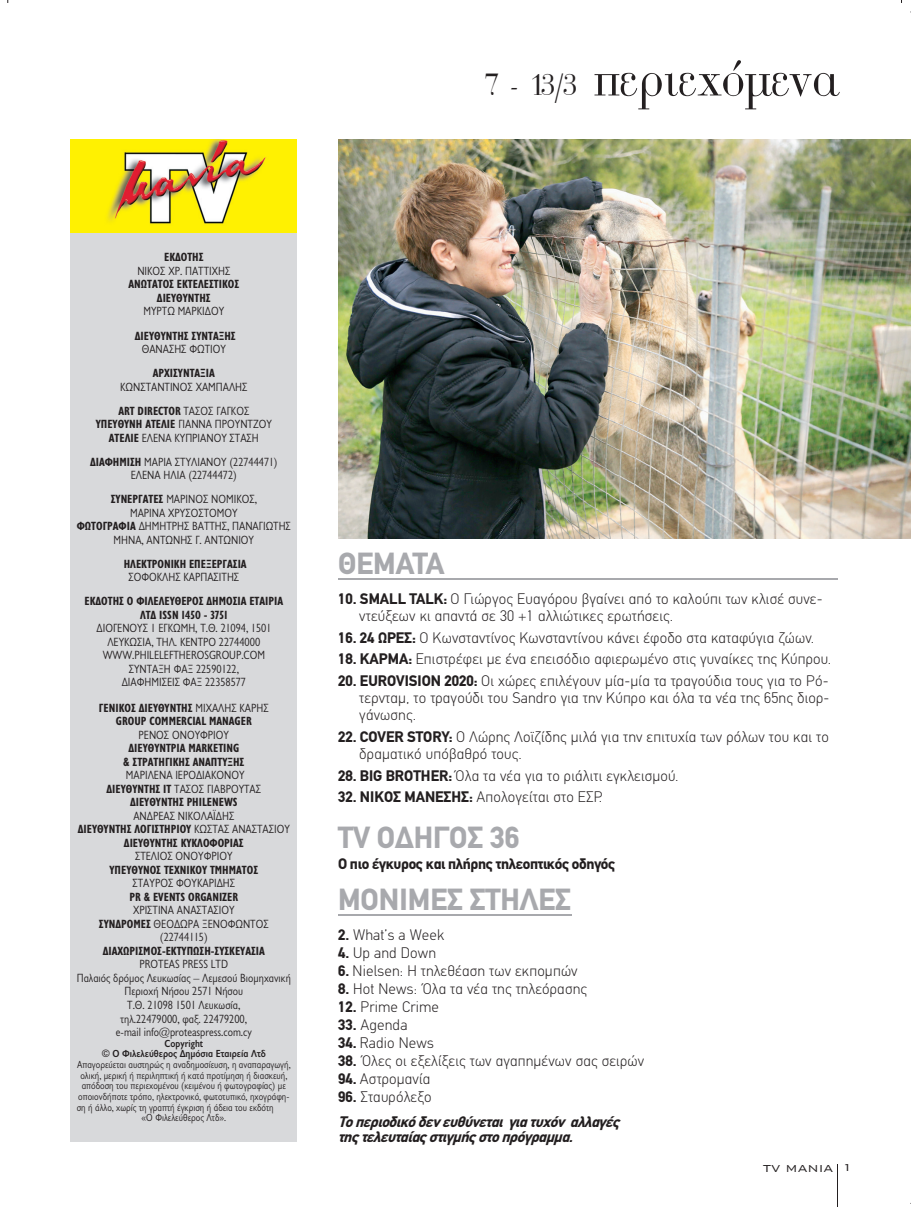
<style>
.page{position:relative;width:911px;height:1207px;background:#fff}
.page>*{position:absolute;margin:0;border:0;box-sizing:border-box;transform-origin:0 0}
.t1{font:52.5px "UB Bonati Cond Medium";color:#231f20}
.t2{font:700 30px "CF Din";color:#a8a9ad}
.t3{font:300 15px/17.2px "CF Din";letter-spacing:.01em;color:#231f20}
.t4{font:italic 700 15px/25.5px "CF Din";letter-spacing:-.02em;color:#231f20}
.t5{font:700 15px "CF Din";letter-spacing:-.02em;color:#231f20}
.t6{font:300 13.5px "Bank Gothic BT Greek";color:#231f20}
.t7{font:12px/13.5px "Gill Sans Hel Semi Condenced";color:#231f20;text-align:center}
.t8{font:700 12px/13.5px "Gill Sans Hel Condenced";color:#231f20;text-align:center}
.t9{font:10.35px "Gill Sans Hel Semi Condenced";color:#231f20}
.t10{font:700 10.35px "Gill Sans Hel Semi Condenced";letter-spacing:-.005em;color:#231f20}
.s1{font-size:30px}
.s2{font-family:"Gill Sans Hel Semi Condenced";font-weight:400}
.s3{font-family:"Gill Sans Hel Condenced";font-weight:700}
.s4{font-weight:700}
.s5{font-style:normal}
.s6{font-weight:300;font-style:normal}
</style>
<div class="page">
<div style="left:70px;top:233px;width:227px;height:908px;background:#d8d9db"></div>
<div style="left:70px;top:139px;width:227px;height:93px;background:#fff101"></div>
<img style="left:107px;top:139px;width:159px;height:85px">
<img style="left:338px;top:139px;width:572px;height:399px">
<hr style="left:338px;top:578px;width:499px;height:1px;background:#a8a9ad">
<hr style="left:338px;top:913px;width:233px;height:2px;background:#a8a9ad">
<hr style="left:836px;top:1163px;width:1px;height:43px;background:#231f20">
<p class="t1" style="left:484px;top:53px;width:352px"><span class="s1">7 - 13/3</span> περιεχόμενα</p>
<p class="t8" style="left:128px;top:252px;width:112px">EΚΔOΤΗΣ<br><span class="s2">ΝΙΚΟΣ ΧΡ. ΠΑΤΤΙΧΗΣ<br></span>ΑΝΩΤΑΤΟΣ ΕΚΤΕΛΕΣΤΙΚΟΣ<br>ΔΙΕΥΘΥΝΤΗΣ<br><span class="s2">ΜΥΡΤΩ ΜΑΡΚΙΔΟΥ</span></p>
<p class="t8" style="left:135px;top:330px;width:102px">ΔΙΕΥΘΥΝΤΗΣ ΣΥΝΤΑΞΗΣ<br><span class="s2">ΘΑΝΑΣΗΣ ΦΩΤΙΟΥ</span></p>
<p class="t7" style="left:120px;top:367px;width:129px"><span class="s3">ΑΡΧΙΣΥΝΤΑΞΙΑ<br></span>ΚΩΝΣΤΑΝΤΙΝΟΣ ΧΑΜΠΑΛΗΣ</p>
<p class="t7" style="left:96px;top:405px;width:178px"><span class="s3">ΑRT DIRECTOR</span> TΑΣΟΣ ΓΑΓΚΟΣ<br><span class="s3">ΥΠΕΥΘΥΝH ΑΤΕΛΙΕ</span> ΓΙΑΝΝΑ ΠΡΟΥΝΤΖΟΥ<br><span class="s3">ΑΤΕΛΙΕ</span> ΕΛΕΝΑ ΚΥΠΡΙΑΝΟΥ ΣΤΑΣΗ</p>
<p class="t7" style="left:90px;top:456px;width:189px"><span class="s3">ΔΙΑΦΗΜΙΣΗ</span> ΜΑΡΙΑ ΣΤΥΛΙΑΝΟΥ (22744471)<br>ΕΛΕΝΑ ΗΛΙΑ (22744472)</p>
<p class="t7" style="left:77px;top:493px;width:215px"><span class="s3">ΣΥΝΕΡΓΑΤΕΣ</span> ΜΑΡΙΝΟΣ ΝΟΜΙΚΟΣ,<br>ΜΑΡΙΝΑ ΧΡΥΣΟΣΤΟΜΟΥ<br><span class="s3">ΦΩΤΟΓΡΑΦΙΑ</span> ΔΗΜΗΤΡΗΣ ΒΑΤΤΗΣ, ΠΑΝΑΓΙΩΤΗΣ<br>ΜΗΝΑ, ΑΝΤΩΝΗΣ Γ. ΑΝΤΩΝΙΟΥ</p>
<p class="t8" style="left:124px;top:558px;width:124px">ΗΛΕΚΤΡΟΝΙΚΗ ΕΠΕΞΕΡΓΑΣΙΑ<br><span class="s2">ΣΟΦΟΚΛΗΣ ΚΑΡΠΑΣΙΤΗΣ</span></p>
<p class="t7" style="left:84px;top:595px;width:200px"><span class="s3">ΕΚΔΟΤΗΣ Ο ΦΙΛΕΛΕΥΘΕΡΟΣ ΔΗΜΟΣΙΑ ΕΤΑΙΡΙΑ<br>ΛΤΔ ISSN 1450 - 3751<br></span>ΔΙΟΓΕΝΟΥΣ 1 ΕΓΚΩΜΗ, Τ.Θ. 21094, 1501<br>ΛΕΥΚΩΣΙΑ, ΤΗΛ. ΚΕΝΤΡΟ 22744000<br>WWW.PHILELEFTHEROSGROUP.COM<br>ΣΥΝΤΑΞΗ ΦΑΞ 22590122,<br>ΔΙΑΦΗΜΙΣΕΙΣ ΦΑΞ 22358577</p>
<p class="t7" style="left:77px;top:702px;width:216px"><span class="s3">ΓΕΝΙΚΟΣ ΔΙΕΥΘΥΝΤΗΣ</span> MΙΧΑΛΗΣ ΚΑΡΗΣ<br><span class="s3">GROUP COMMERCIAL MANAGER<br></span>ΡΕΝΟΣ ΟΝΟΥΦΡΙΟΥ<br><span class="s3">ΔΙΕΥΘΥΝΤΡΙΑ MARKETING<br>&amp; ΣΤΡΑΤΗΓΙΚΗΣ ΑΝΑΠΤΥΞΗΣ<br></span>ΜΑΡΙΛΕΝΑ ΙΕΡΟΔΙΑΚΟΝΟΥ<br><span class="s3">ΔΙΕΥΘΥΝΤΗΣ IT</span> TΑΣΟΣ ΓΙΑΒΡΟΥΤΑΣ<br><span class="s3">ΔΙΕΥΘΥΝΤΗΣ PHILENEWS<br></span>ΑΝΔΡΕΑΣ ΝΙΚΟΛΑΪΔΗΣ<br><span class="s3">ΔΙΕΥΘΥΝΤΗΣ ΛΟΓΙΣΤΗΡΙΟΥ</span> ΚΩΣΤΑΣ ΑΝΑΣΤΑΣΙΟΥ<br><span class="s3">ΔΙΕΥΘΥΝΤΗΣ ΚΥΚΛΟΦΟΡΙΑΣ<br></span>ΣΤΕΛΙΟΣ ΟΝΟΥΦΡΙΟΥ<br><span class="s3">ΥΠΕΥΘΥΝΟΣ ΤΕΧΝΙΚΟΥ ΤΜΗΜΑΤΟΣ<br></span>ΣΤΑΥΡΟΣ ΦΟΥΚΑΡΙΔΗΣ<br><span class="s3">PR &amp; EVENTS ORGANIZER<br></span>ΧΡΙΣΤΙΝΑ ΑΝΑΣΤΑΣΙΟΥ<br><span class="s3">ΣΥΝΔΡΟΜΕΣ</span> ΘΕΟΔΩΡΑ ΞΕΝΟΦΩΝΤΟΣ (22744115)<br><span class="s3">ΔΙΑΧΩΡΙΣΜΟΣ-ΕΚΤΥΠΩΣΗ-ΣΥΣΚΕΥΑΣΙΑ<br></span>PROTEAS PRESS LTD<br>Παλαιός δρόμος Λευκωσίας – Λεμεσού Βιομηχανική<br>Περιοχή Νήσου 2571 Νήσου<br>Τ.Θ. 21098 1501 Λευκωσία,<br>τηλ.22479000, φαξ. 22479200,<br>e-mail info@proteaspress.com.cy</p>
<p class="t10" style="left:164px;top:1039px;width:40px">Copyright</p>
<p class="t10" style="left:102px;top:1050px;width:166px">© O Φιλελεύθερος Δημόσια Εταιρεία Λτδ</p>
<p class="t9" style="left:77px;top:1060px;width:215px">Απαγορεύεται αυστηρώς η αναδημοσίευση, η αναπαραγωγή,</p>
<p class="t9" style="left:80px;top:1071px;width:208px">ολική, μερική ή περιληπτική ή κατά προτίμηση ή διασκευή,</p>
<p class="t9" style="left:82px;top:1081px;width:206px">απόδοση του περιεχομένου (κειμένου ή φωτογραφίας) με</p>
<p class="t9" style="left:78px;top:1092px;width:213px">οποιονδήποτε τρόπο, ηλεκτρονικό, φωτοτυπικό, ηχογράφη-</p>
<p class="t9" style="left:77px;top:1103px;width:198px">ση ή άλλο, χωρίς τη γραπτή έγκριση ή άδεια του εκδότη</p>
<p class="t9" style="left:141px;top:1113px;width:86px">«Ο Φιλελεύθερος Λτδ».</p>
<p class="t2" style="left:338px;top:552px;width:108px">ΘΕΜΑΤΑ</p>
<p class="t3" style="left:359px;top:591px;width:464px;text-indent:-21px"><span class="s4">10. SMALL TALK:</span> Ο Γιώργος Ευαγόρου βγαίνει από το καλούπι των κλισέ συνε&shy;ντεύξεων κι απαντά σε 30 +1 αλλιώτικες ερωτήσεις.</p>
<p class="t3" style="left:338px;top:630px;width:477px"><span class="s4">16. 24 ΩΡΕΣ:</span> Ο Κωνσταντίνος Κωνσταντίνου κάνει έφοδο στα καταφύγια ζώων.</p>
<p class="t3" style="left:338px;top:651px;width:494px"><span class="s4">18. ΚΑΡΜΑ:</span> Επιστρέφει με ένα επεισόδιο αφιερωμένο στις γυναίκες της Κύπρου.</p>
<p class="t3" style="left:359px;top:673px;width:471px;text-align:justify;text-indent:-21px"><span class="s4">20. EUROVISION 2020:</span> Οι χώρες επιλέγουν μία-μία τα τραγούδια τους για το Ρό&shy;τερνταμ, το τραγούδι του Sandro για την Κύπρο και όλα τα νέα της 65ης διορ&shy;γάνωσης.</p>
<p class="t3" style="left:359px;top:729px;width:471px;text-indent:-21px"><span class="s4">22. COVER STORY:</span> Ο Λώρης Λοϊζίδης μιλά για την επιτυχία των ρόλων του και το δραματικό υπόβαθρό τους.</p>
<p class="t3" style="left:338px;top:767px;width:342px"><span class="s4">28. BIG BROTHER:</span> Όλα τα νέα για το ριάλιτι εγκλεισμού.</p>
<p class="t3" style="left:338px;top:789px;width:266px"><span class="s4">32. ΝΙΚΟΣ ΜΑΝΕΣΗΣ:</span> Απολογείται στο ΕΣΡ.</p>
<p class="t2" style="left:338px;top:826px;width:183px">TV ΟΔΗΓΟΣ 36</p>
<p class="t5" style="left:338px;top:858px;width:279px">Ο πιο έγκυρος και πλήρης τηλεοπτικός οδηγός</p>
<p class="t2" style="left:338px;top:887px;width:234px">ΜΟΝΙΜΕΣ ΣΤΗΛΕΣ</p>
<p class="t3" style="left:338px;top:926px;width:108px"><span class="s4">2.</span> What’s a Week</p>
<p class="t3" style="left:338px;top:944px;width:99px"><span class="s4">4.</span> Up and Down</p>
<p class="t3" style="left:338px;top:962px;width:241px"><span class="s4">6.</span> Nielsen: Η τηλεθέαση των εκπομπών</p>
<p class="t3" style="left:338px;top:980px;width:250px"><span class="s4">8.</span> Hot News: Όλα τα νέα της τηλεόρασης</p>
<p class="t3" style="left:338px;top:998px;width:102px"><span class="s4">12.</span> Prime Crime</p>
<p class="t3" style="left:338px;top:1016px;width:71px"><span class="s4">33.</span> Agenda</p>
<p class="t3" style="left:338px;top:1034px;width:97px"><span class="s4">34.</span> Radio News</p>
<p class="t3" style="left:338px;top:1052px;width:307px"><span class="s4">38.</span> Όλες οι εξελίξεις των αγαπημένων σας σειρών</p>
<p class="t3" style="left:338px;top:1070px;width:94px"><span class="s4">94.</span> Αστρομανία</p>
<p class="t4" style="left:338px;top:1084px;width:286px"><span class="s5">96.</span> <span class="s6">Σταυρόλεξο<br></span>Τοπεριοδικόδενευθύνεται για τυχόν αλλαγές</p>
<p class="t4" style="left:338px;top:1125px;width:240px">τηςτελευταίαςστιγμήςστοπρόγραμμα.</p>
<p class="t6" style="left:763px;top:1158px;width:91px">TV MANIA 1</p>
</div>
